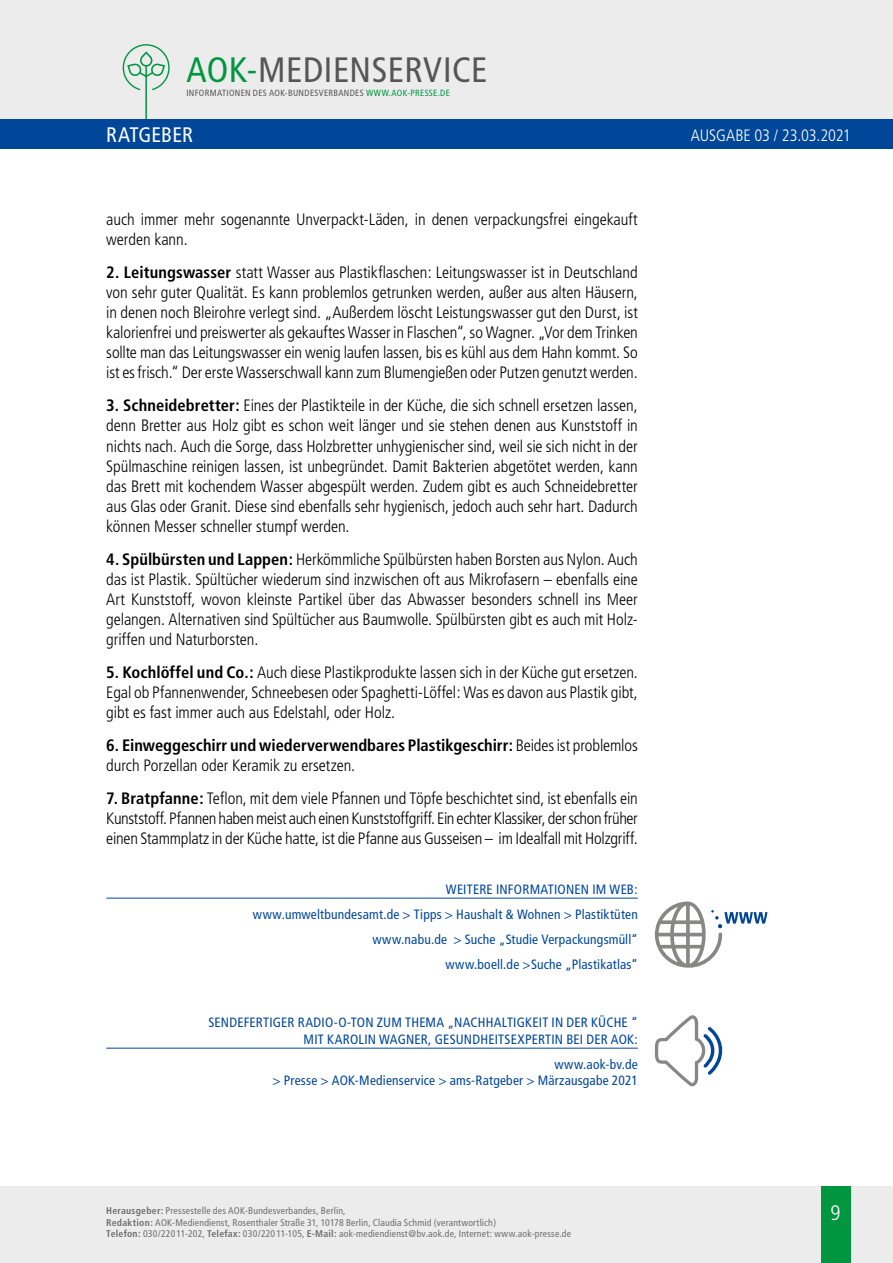
<style>
.page{position:relative;width:893px;height:1263px;background:#fff}
.page>*{position:absolute;margin:0;border:0;box-sizing:border-box;transform-origin:0 0}
.t1{font:condensed 35.25px "Frutiger";letter-spacing:.015em;color:#565656}
.t2{font:condensed 21px "Frutiger";color:#fff}
.t3{font:300 condensed 21px "Frutiger";color:#fff}
.t4{font:300 condensed 16.5px/20.1px "Frutiger";letter-spacing:-.005em;color:#000;text-align:justify}
.t5{font:300 condensed 16.5px "Frutiger";letter-spacing:-.01em;color:#fff}
.t6{font:condensed 13.5px/25px "Frutiger";letter-spacing:.015em;color:#004799;text-align:right}
.t7{font:condensed 9.75px/11.7px "Frutiger";letter-spacing:.02em;color:#6f6f6e}
.t8{font:condensed 9px "Frutiger";letter-spacing:.035em;color:#565656}
.s1{color:#00963f}
.s2{font-weight:700}
</style>
<div class="page">
<div style="left:0;top:1186px;width:893px;height:77px;background:#ececed"></div>
<div style="left:821px;top:1186px;width:29px;height:77px;background:#00963f"></div>
<div style="left:0;top:0;width:893px;height:141px;background:#ececed"></div>
<svg style="left:123px;top:44px;width:47px;height:75px"></svg>
<div style="left:0;top:119px;width:893px;height:30px;background:#004799"></div>
<hr style="left:106px;top:898px;width:532px;height:1px;background:#004799">
<hr style="left:106px;top:1048px;width:532px;height:1px;background:#004799">
<svg style="left:655px;top:901px;width:112px;height:67px"></svg>
<svg style="left:655px;top:1015px;width:67px;height:71px"></svg>
<h1 class="t1" style="left:186px;top:49px;width:303px"><span class="s1">AOK-</span>MEDIENSERVICE</h1>
<p class="t8" style="left:186px;top:87px;width:265px">INFORMATIONEN DES AOK-BUNDESVERBANDES <span class="s1">WWW.AOK-PRESSE.DE</span></p>
<p class="t2" style="left:106px;top:123px;width:88px">RATGEBER</p>
<p class="t5" style="left:691px;top:125px;width:161px">AUSGABE 03 / 23.03.2021</p>
<p class="t4" style="left:106px;top:209px;width:533px">auch immer mehr sogenannte Unverpackt-Läden, in denen verpackungsfrei eingekauft werden kann.</p>
<p class="t4" style="left:106px;top:262px;width:533px"><span class="s2">2. Leitungswasser</span> statt Wasser aus Plastikflaschen: Leitungswasser ist in Deutschland von sehr guter Qualität. Es kann problemlos getrunken werden, außer aus alten Häusern, in denen noch Bleirohre verlegt sind. „Außerdem löscht Leistungswasser gut den Durst, ist kalorienfrei und preiswerter als gekauftes Wasser in Flaschen“, so Wagner. „Vor dem Trinken sollte man das Leitungswasser ein wenig laufen lassen, bis es kühl aus dem Hahn kommt. So ist es frisch.“ Der erste Wasserschwall kann zum Blumengießen oder Putzen genutzt werden.</p>
<p class="t4" style="left:106px;top:396px;width:533px"><span class="s2">3. Schneidebretter:</span> Eines der Plastikteile in der Küche, die sich schnell ersetzen lassen, denn Bretter aus Holz gibt es schon weit länger und sie stehen denen aus Kunststoff in nichts nach. Auch die Sorge, dass Holzbretter unhygienischer sind, weil sie sich nicht in der Spülmaschine reinigen lassen, ist unbegründet. Damit Bakterien abgetötet werden, kann das Brett mit kochendem Wasser abgespült werden. Zudem gibt es auch Schneidebretter aus Glas oder Granit. Diese sind ebenfalls sehr hygienisch, jedoch auch sehr hart. Dadurch können Messer schneller stumpf werden.</p>
<p class="t4" style="left:106px;top:549px;width:533px"><span class="s2">4. Spülbürsten und Lappen:</span> Herkömmliche Spülbürsten haben Borsten aus Nylon. Auch das ist Plastik. Spültücher wiederum sind inzwischen oft aus Mikrofasern – ebenfalls eine Art Kunststoff, wovon kleinste Partikel über das Abwasser besonders schnell ins Meer gelangen. Alternativen sind Spültücher aus Baumwolle. Spülbürsten gibt es auch mit Holz&shy;griffen und Naturborsten.</p>
<p class="t4" style="left:106px;top:662px;width:533px"><span class="s2">5. Kochlöffel und Co.:</span> Auch diese Plastikprodukte lassen sich in der Küche gut ersetzen.<br>Egal ob Pfannenwender, Schneebesen oder Spaghetti-Löffel: Was es davon aus Plastik gibt, gibt es fast immer auch aus Edelstahl, oder Holz.</p>
<p class="t4" style="left:106px;top:735px;width:533px"><span class="s2">6. Einweggeschirr und wiederverwendbares Plastikgeschirr:</span> Beides ist problemlos durch Porzellan oder Keramik zu ersetzen.</p>
<p class="t4" style="left:106px;top:788px;width:533px"><span class="s2">7. Bratpfanne:</span> Teflon, mit dem viele Pfannen und Töpfe beschichtet sind, ist ebenfalls ein Kunststoff. Pfannen haben meist auch einen Kunststoffgriff. Ein echter Klassiker, der schon früher einen Stammplatz in der Küche hatte, ist die Pfanne aus Gusseisen – im Idealfall mit Holzgriff.</p>
<p class="t6" style="left:253px;top:876px;width:386px">WEITERE INFORMATIONEN IM WEB:<br>www.umweltbundesamt.de &gt; Tipps &gt; Haushalt &amp; Wohnen &gt; Plastiktüten www.nabu.de &gt; Suche „Studie Verpackungsmüll“<br>www.boell.de &gt;Suche „Plastikatlas“</p>
<p class="t6" style="left:209px;top:1014px;width:431px;line-height:16.5px">SENDEFERTIGER RADIO-O-TON ZUM THEMA „NACHHALTIGKEIT IN DER KÜCHE “<br>MIT KAROLIN WAGNER, GESUNDHEITSEXPERTIN BEI DER AOK:</p>
<p class="t6" style="left:272px;top:1056px;width:367px;line-height:16.5px">www.aok-bv.de<br>&gt; Presse &gt; AOK-Medienservice &gt; ams-Ratgeber &gt; Märzausgabe 2021</p>
<p class="t7" style="left:106px;top:1205px;width:466px"><span class="s2">Herausgeber:</span> Pressestelle des AOK-Bundesverbandes, Berlin,<br><span class="s2">Redaktion:</span> AOK-Mediendienst, Rosenthaler Straße 31, 10178 Berlin, Claudia Schmid (verantwortlich)<br><span class="s2">Telefon:</span> 030/22011-202, <span class="s2">Telefax:</span> 030/22011-105, <span class="s2">E-Mail:</span> aok-mediendienst@bv.aok.de, Internet: www.aok-presse.de</p>
<p class="t3" style="left:830px;top:1201px;width:12px">9</p>
</div>
